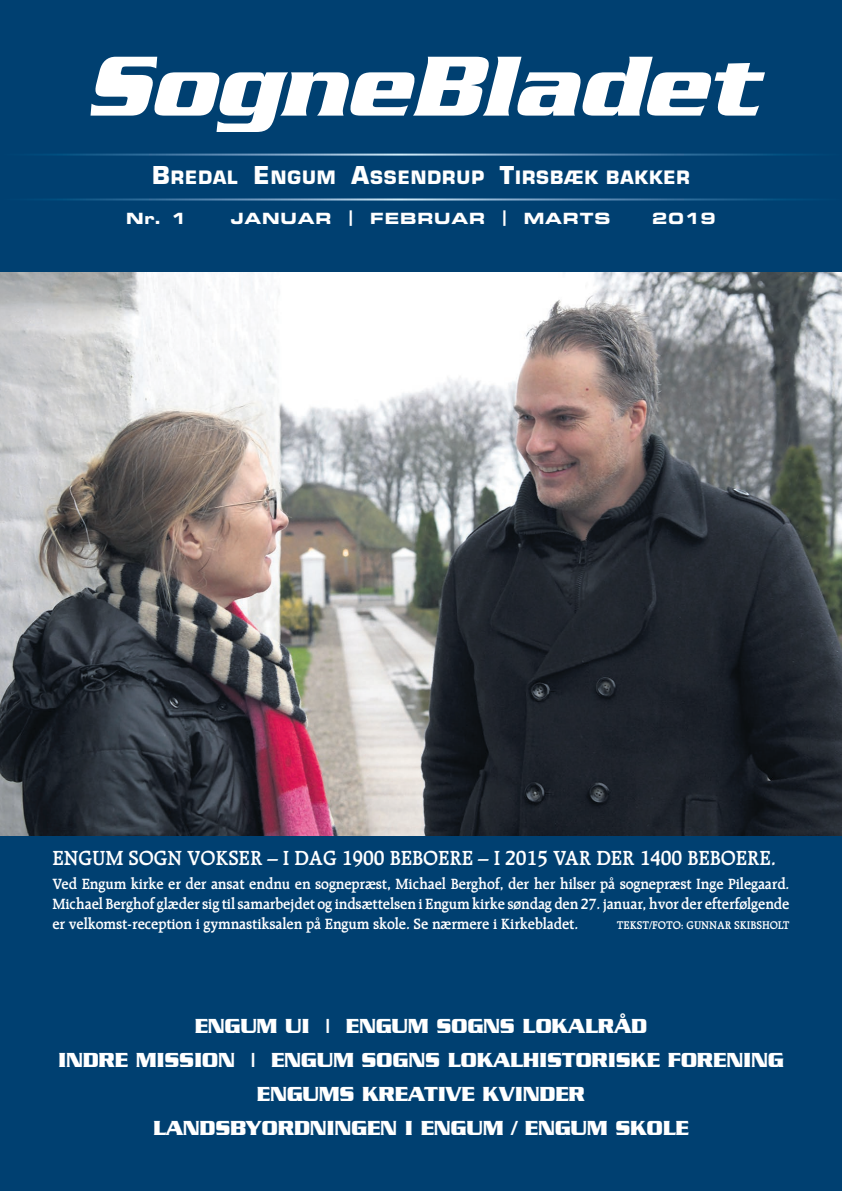
<style>
.page{position:relative;width:842px;height:1191px;background:#004071}
.page>*{position:absolute;margin:0;border:0;box-sizing:border-box;transform-origin:0 0}
.t1{font:italic 700 92px "Serpentine Std";color:#fff}
.t2{font:700 22px/34px "Serpentine Std";letter-spacing:-.015em;color:#fff;text-align:center}
.t3{font:600 22px "Raleigh LT Std";letter-spacing:-.01em;color:#fff;scale:.95 1}
.t4{font:700 18px "Eurostile LT Std";letter-spacing:.05em;color:#fff}
.t5{font:600 16px/20px "Raleigh LT Std";letter-spacing:-.01em;color:#fff;text-align:justify;scale:.95 1}
.t6{font:15.6px "Eurostile LT Std Bold Ex 2";letter-spacing:.05em;color:#fff}
.t7{font:600 12px "Raleigh LT Std";letter-spacing:-.01em;color:#fff;scale:.95 1}
.s1{font-size:24px}
</style>
<div class="page">
<hr style="left:0;top:154px;width:842px;height:2px;background:#fff">
<hr style="left:0;top:198px;width:842px;height:2px;background:#fff">
<img style="left:0;top:272px;width:842px;height:563px">
<h1 class="t1" style="left:84px;top:33px;width:675px">SogneBladet</h1>
<p class="t4" style="left:152px;top:166px;width:539px"><span class="s1">B</span>REDAL <span class="s1">E</span>NGUM <span class="s1">A</span>SSENDRUP <span class="s1">T</span>IRSBÆK BAKKER</p>
<p class="t6" style="left:126px;top:207px;width:61px">Nr. 1</p>
<p class="t6" style="left:231px;top:207px;width:381px">JANUAR | FEBRUAR | MARTS</p>
<p class="t6" style="left:652px;top:207px;width:65px">2019</p>
<h2 class="t3" style="left:52px;top:846px;width:763px">ENGUM SOGN VOKSER – I DAG 1900 BEBOERE – I 2015 VAR DER 1400 BEBOERE.</h2>
<p class="t5" style="left:52px;top:874px;width:777px">Ved Engum kirke er der ansat endnu en sognepræst, Michael Berghof, der her hilser på sognepræst Inge Pilegaard.<br>Michael Berghof glæder sig til samarbejdet og indsættelsen i Engum kirke søndag den 27. januar, hvor der efterfølgende er velkomst-reception i gymnastiksalen på Engum skole. Se nærmere i Kirkebladet.</p>
<p class="t7" style="left:617px;top:918px;width:183px">TEKST/FOTO: GUNNAR SKIBSHOLT</p>
<h2 class="t2" style="left:58px;top:1008px;width:727px">ENGUM UI | ENGUM SOGNS LOKALRÅD<br>INDRE MISSION | ENGUM SOGNS LOKALHISTORISKE FORENING ENGUMS KREATIVE KVINDER<br>LANDSBYORDNINGEN I ENGUM / ENGUM SKOLE</h2>
</div>
